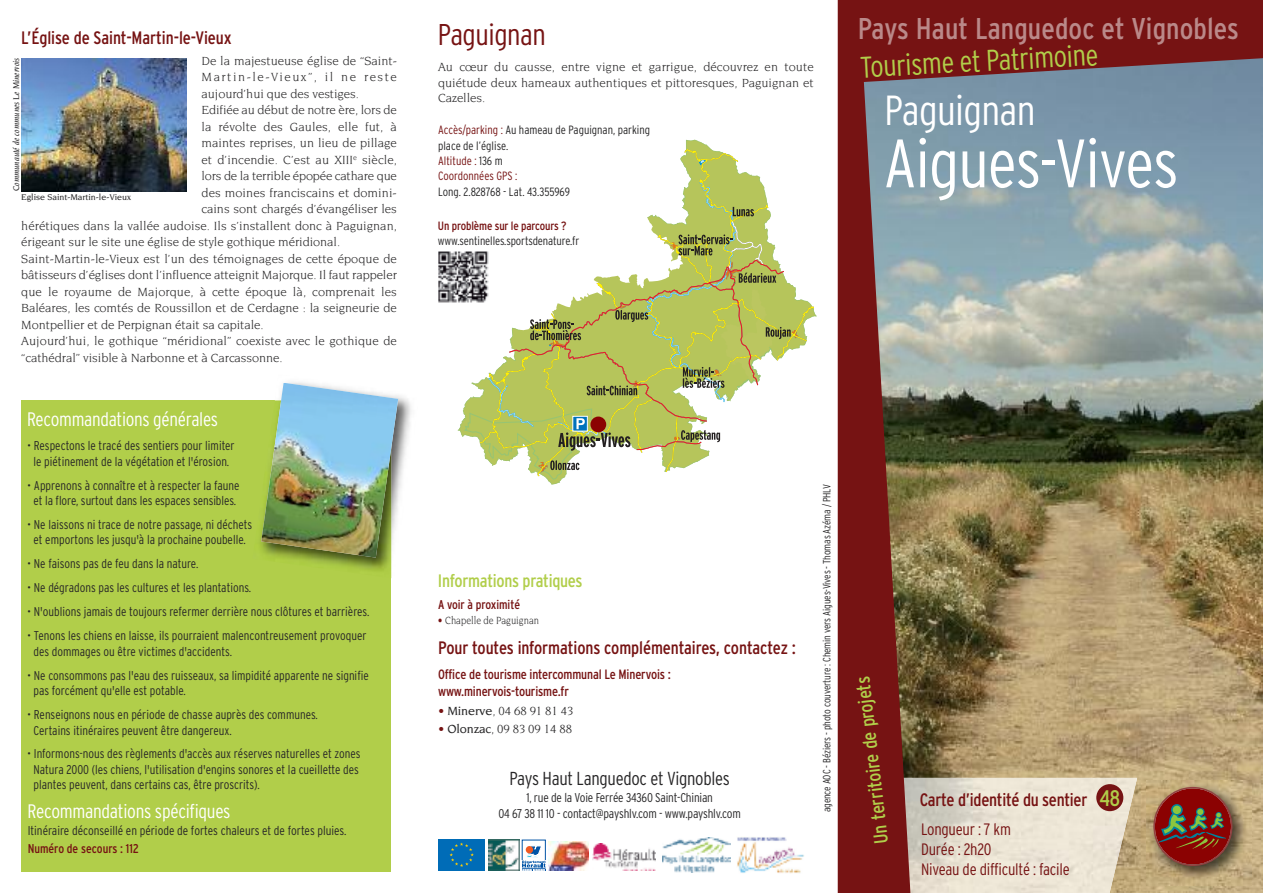
<style>
.page{position:relative;width:1263px;height:893px;background:#fff}
.page>*{position:absolute;margin:0;border:0;box-sizing:border-box;transform-origin:0 0}
.t1{font:300 condensed 68.4px "Interstate";letter-spacing:-.015em;color:#fff}
.t2{font:300 condensed 42px "Interstate";letter-spacing:-.015em;color:#fff}
.t3{font:condensed 30px "Interstate";letter-spacing:.005em;color:#ba8989}
.t4{font:300 condensed 30px "Interstate";color:#b1ce4a}
.t5{font:300 condensed 30px "Interstate";letter-spacing:-.015em;color:#761313}
.t6{font:condensed 22.5px "Interstate";color:#b1ce4a}
.t7{font:300 condensed 19.5px "Interstate";letter-spacing:-.015em;color:#fff}
.t8{font:condensed 19.5px "Interstate";color:#b1ce4a}
.t9{font:300 condensed 18.75px "Interstate";letter-spacing:-.015em;color:#272627}
.t10{font:condensed 18px "Interstate";letter-spacing:-.005em;color:#761313}
.t11{font:condensed 18px "Interstate";letter-spacing:-.015em;color:#b1ce4a}
.t12{font:300 condensed 16.5px/19.8px "Interstate";letter-spacing:-.015em;color:#761313}
.t13{font:condensed 13.5px/17px "Interstate";letter-spacing:-.01em;color:#761313}
.t14{font:300 condensed 12.75px/15.5px "Interstate";color:#272627;text-align:center}
.t15{font:12.75px/15.5px "Novarese";color:#272627;text-align:justify}
.t16{font:condensed 12.75px "Interstate";letter-spacing:-.005em;color:#761313}
.t17{font:12.75px "Novarese";letter-spacing:.115em;color:#272627}
.t18{font:300 condensed 12px/15.5px "Interstate";color:#272627}
.t19{font:condensed 12px "Interstate";letter-spacing:-.01em;color:#761313}
.t20{font:11.25px "Novarese";color:#272627;scale:.85 1}
.t21{font:300 condensed 10.5px "Interstate";letter-spacing:-.015em;color:#272627}
.t22{font:italic 500 9px "Novarese";color:#272627;scale:.96 1}
.t23{font:500 9px "Novarese";color:#272627}
.s1{color:#761313}
.s2{font-weight:500;color:#761313}
.s3{font-weight:500}
</style>
<div class="page">
<div style="left:21px;top:401px;width:370px;height:471px;background:#b1ce4a"></div>
<svg style="left:531px;top:149px;width:283px;height:328px"></svg>
<svg style="left:458px;top:181px;width:340px;height:292px"></svg>
<svg style="left:838px;top:0;width:425px;height:893px;background:#907e6f"></svg>
<img style="left:289px;top:382px;width:122px;height:196px">
<img style="left:260px;top:537px;width:131px;height:41px">
<img style="left:261px;top:383px;width:137px;height:175px">
<img style="left:1147px;top:780px;width:105px;height:105px">
<svg style="left:1153px;top:787px;width:79px;height:79px;background:#843c2c"></svg>
<div style="left:1096px;top:784px;width:27px;height:27px;background:#761313;border-radius:50%"></div>
<img style="left:737px;top:837px;width:67px;height:36px">
<img style="left:662px;top:838px;width:68px;height:35px">
<svg style="left:522px;top:846px;width:24px;height:24px"></svg>
<svg style="left:488px;top:839px;width:32px;height:32px"></svg>
<img style="left:489px;top:840px;width:30px;height:30px">
<img style="left:548px;top:842px;width:40px;height:29px">
<img style="left:592px;top:844px;width:63px;height:26px">
<div style="left:439px;top:839px;width:46px;height:32px;background:#006cb7"></div>
<svg style="left:450px;top:842px;width:24px;height:25px"></svg>
<img style="left:21px;top:59px;width:165px;height:132px">
<img style="left:438px;top:251px;width:51px;height:51px">
<h3 class="t10" style="left:21px;top:27px;width:212px">L’Église de Saint-Martin-le-Vieux</h3>
<p class="t15" style="left:202px;top:54px;width:197px">De la majestueuse église de “Saint-</p>
<p class="t17" style="left:202px;top:72px;width:197px">Martin-le-Vieux”, il ne reste</p>
<p class="t15" style="left:202px;top:87px;width:159px">aujourd’hui que des vestiges.</p>
<p class="t15" style="left:202px;top:103px;width:197px">Edifiée au début de notre ère, lors de</p>
<p class="t15" style="left:202px;top:120px;width:197px">la révolte des Gaules, elle fut, à</p>
<p class="t15" style="left:202px;top:136px;width:197px">maintes reprises, un lieu de pillage</p>
<p class="t15" style="left:202px;top:153px;width:197px">et d’incendie. C’est au XIII<sup>e</sup> siècle,</p>
<p class="t15" style="left:202px;top:169px;width:197px">lors de la terrible épopée cathare que</p>
<p class="t15" style="left:202px;top:186px;width:197px">des moines franciscains et domini-</p>
<p class="t15" style="left:202px;top:202px;width:197px">cains sont chargés d’évangéliser les</p>
<p class="t15" style="left:21px;top:219px;width:377px">hérétiques dans la vallée audoise. Ils s’installent donc à Paguignan,</p>
<p class="t15" style="left:21px;top:235px;width:320px">érigeant sur le site une église de style gothique méridional.</p>
<p class="t15" style="left:21px;top:252px;width:377px">Saint-Martin-le-Vieux est l’un des témoignages de cette époque de</p>
<p class="t15" style="left:21px;top:268px;width:377px">bâtisseurs d’églises dont l’influence atteignit Majorque. Il faut rappeler</p>
<p class="t15" style="left:21px;top:285px;width:377px">que le royaume de Majorque, à cette époque là, comprenait les</p>
<p class="t15" style="left:21px;top:301px;width:377px">Baléares, les comtés de Roussillon et de Cerdagne : la seigneurie de</p>
<p class="t15" style="left:21px;top:318px;width:244px">Montpellier et de Perpignan était sa capitale.</p>
<p class="t15" style="left:21px;top:334px;width:377px">Aujourd’hui, le gothique “méridional” coexiste avec le gothique de</p>
<p class="t15" style="left:21px;top:351px;width:263px">“cathédral” visible à Narbonne et à Carcassonne.</p>
<p class="t22" style="left:13px;top:191px;width:140px;rotate:-90deg">Communauté de communes Le Minervois</p>
<p class="t23" style="left:21px;top:193px;width:111px">Eglise Saint-Martin-le-Vieux</p>
<h3 class="t7" style="left:27px;top:408px;width:192px">Recommandations générales</h3>
<p class="t14" style="left:27px;top:438px;width:209px">• Respectons le tracé des sentiers pour limiter le piétinement de la végétation et l'érosion.</p>
<p class="t14" style="left:27px;top:477px;width:214px">• Apprenons à connaître et à respecter la faune et la flore, surtout dans les espaces sensibles.</p>
<p class="t14" style="left:27px;top:517px;width:226px">• Ne laissons ni trace de notre passage, ni déchets et emportons les jusqu'à la prochaine poubelle.</p>
<p class="t14" style="left:27px;top:556px;width:173px">• Ne faisons pas de feu dans la nature.</p>
<p class="t14" style="left:27px;top:580px;width:226px">• Ne dégradons pas les cultures et les plantations.</p>
<p class="t14" style="left:27px;top:604px;width:344px">• N'oublions jamais de toujours refermer derrière nous clôtures et barrières.</p>
<p class="t14" style="left:34px;top:628px;width:334px;text-align:left;text-indent:-6px">• Tenons les chiens en laisse, ils pourraient malencontreusement provoquer des dommages ou être victimes d'accidents.</p>
<p class="t14" style="left:34px;top:667px;width:337px;text-align:left;text-indent:-6px">• Ne consommons pas l'eau des ruisseaux, sa limpidité apparente ne signifie pas forcément qu'elle est potable.</p>
<p class="t14" style="left:34px;top:707px;width:286px;text-align:left;text-indent:-6px">• Renseignons nous en période de chasse auprès des communes.<br>Certains itinéraires peuvent être dangereux.</p>
<p class="t14" style="left:34px;top:746px;width:329px;text-align:left;text-indent:-6px">• Informons-nous des règlements d'accès aux réserves naturelles et zones<br>Natura 2000 (les chiens, l'utilisation d'engins sonores et la cueillette des plantes peuvent, dans certains cas, être proscrits).</p>
<h3 class="t7" style="left:28px;top:800px;width:205px">Recommandations spécifiques</h3>
<p class="t14" style="left:28px;top:823px;width:320px">Itinéraire déconseillé en période de fortes chaleurs et de fortes pluies.</p>
<p class="t16" style="left:28px;top:841px;width:113px">Numéro de secours : 112</p>
<h3 class="t5" style="left:438px;top:17px;width:109px">Paguignan</h3>
<p class="t15" style="left:438px;top:60px;width:377px">Au cœur du causse, entre vigne et garrigue, découvrez en toute quiétude deux hameaux authentiques et pittoresques, Paguignan et Cazelles.</p>
<p class="t18" style="left:438px;top:122px;width:214px"><span class="s1">Accès/parking :</span> Au hameau de Paguignan, parking place de l’église.<br><span class="s1">Altitude :</span> 136 m<br><span class="s1">Coordonnées GPS :</span></p>
<p class="t18" style="left:438px;top:184px;width:133px">Long. 2.828768 - Lat. 43.355969</p>
<p class="t19" style="left:438px;top:219px;width:130px">Un problème sur le parcours ?</p>
<p class="t18" style="left:438px;top:233px;width:143px">www.sentinelles.sportsdenature.fr</p>
<h3 class="t3" style="left:858px;top:11px;width:383px">Pays Haut Languedoc et Vignobles</h3>
<h3 class="t4" style="left:859px;top:50px;width:240px;rotate:-3deg">Tourisme et Patrimoine</h3>
<h2 class="t2" style="left:884px;top:86px;width:153px">Paguignan</h2>
<h1 class="t1" style="left:883px;top:124px;width:297px">Aigues-Vives</h1>
<h3 class="t11" style="left:438px;top:570px;width:146px">Informations pratiques</h3>
<p class="t16" style="left:438px;top:597px;width:84px">A voir à proximité</p>
<p class="t20" style="left:438px;top:615px;width:120px"><span class="s1">•</span> Chapelle de Paguignan</p>
<h3 class="t10" style="left:438px;top:637px;width:359px">Pour toutes informations complémentaires, contactez :</h3>
<p class="t13" style="left:438px;top:666px;width:234px">Office de tourisme intercommunal Le Minervois : www.minervois-tourisme.fr</p>
<p class="t15" style="left:438px;top:703px;width:137px"><span class="s2">•</span> <span class="s3">Minerve</span>, 04 68 91 81 43</p>
<p class="t15" style="left:438px;top:722px;width:135px"><span class="s2">•</span> <span class="s3">Olonzac</span>, 09 83 09 14 88</p>
<h3 class="t9" style="left:509px;top:767px;width:222px">Pays Haut Languedoc et Vignobles</h3>
<p class="t14" style="left:498px;top:790px;width:244px">1, rue de la Voie Ferrée 34360 Saint-Chinian<br>04 67 38 11 10 - contact@payshlv.com - www.payshlv.com</p>
<p class="t21" style="left:821px;top:812px;width:329px;rotate:-90deg">agence AOC - Béziers - photo couverture : Chemin vers Aigues-Vives - Thomas Azéma / PHLV</p>
<h3 class="t8" style="left:869px;top:845px;width:170px;rotate:-96deg">Un territoire de pro ej ts</h3>
<h3 class="t10" style="left:920px;top:789px;width:169px">Carte d’identité du sentier</h3>
<p class="t12" style="left:921px;top:820px;width:150px">Longueur : 7 km<br>Durée : 2h20<br>Niveau de difficulté : facile</p>
<h3 class="t6" style="left:1099px;top:785px;width:22px">48</h3>
</div>
